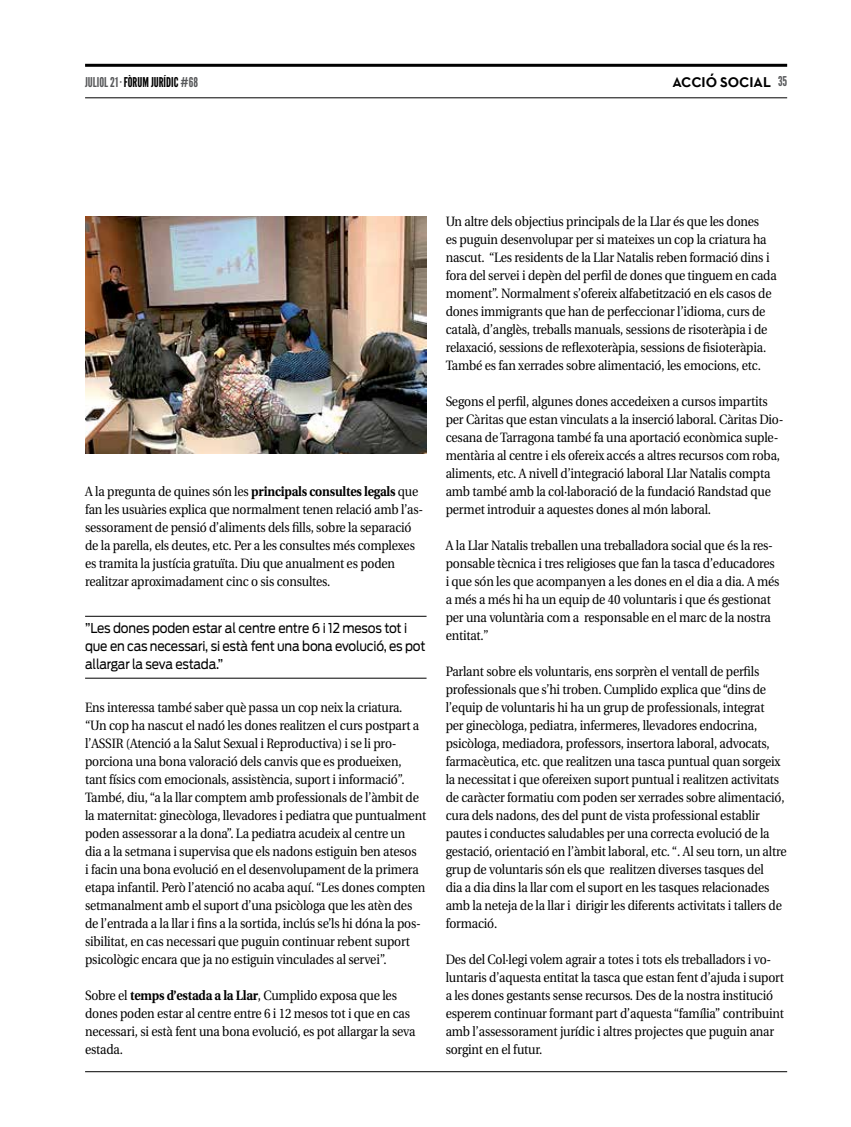
<style>
.page{position:relative;width:851px;height:1127px;background:#fff}
.page>*{position:absolute;margin:0;border:0;box-sizing:border-box;transform-origin:0 0}
.t1{font:14.4px "Neutra Text TF Bold Alt";color:#000}
.t2{font:13.5px/18px "Utopia";letter-spacing:-.015em;color:#000;scale:.9 1}
.t3{font:13.5px/18px "Antenna";letter-spacing:-.015em;color:#000;scale:.9 1}
.t4{font:13.5px "League Gothic";color:#58595b}
.s1{color:#000}
.s2{font-family:"League Gothic";font-size:13.5px;color:#58595b}
.s3{font-weight:700}
</style>
<div class="page">
<hr style="left:85px;top:98px;width:702px;height:1px;background:#000">
<hr style="left:85px;top:64px;width:702px;height:3px;background:#000">
<hr style="left:85px;top:1071px;width:702px;height:1px;background:#000">
<img style="left:85px;top:217px;width:341px;height:237px">
<hr style="left:85px;top:616px;width:341px;height:1px;background:#000">
<hr style="left:85px;top:678px;width:341px;height:1px;background:#000">
<p class="t4" style="left:85px;top:74px;width:114px">JULIOL 21 · <span class="s1">FÒRUM JURÍDIC</span> #68</p>
<p class="t1" style="left:672px;top:73px;width:116px">ACCIÓ SOCIAL <span class="s2">35</span></p>
<p class="t2" style="left:85px;top:483px;width:377px">A la pregunta de quines són les <span class="s3">principals consultes legals</span> que fan les usuàries explica que normalment tenen relació amb l’as&shy;sessorament de pensió d’aliments dels fills, sobre la separació de la parella, els deutes, etc. Per a les consultes més complexes es tramita la justícia gratuïta. Diu que anualment es poden realitzar aproximadament cinc o sis consultes.</p>
<p class="t3" style="left:85px;top:619px;width:380px">”Les dones poden estar al centre entre 6 i 12 mesos tot i que en cas necessari, si està fent una bona evolució, es pot allargar la seva estada.”</p>
<p class="t2" style="left:85px;top:699px;width:380px">Ens interessa també saber què passa un cop neix la criatura. “Un cop ha nascut el nadó les dones realitzen el curs postpart a l’ASSIR (Atenció a la Salut Sexual i Reproductiva) i se li pro&shy;porciona una bona valoració dels canvis que es produeixen, tant físics com emocionals, assistència, suport i informació”.<br>També, diu, “a la llar comptem amb professionals de l’àmbit de la maternitat: ginecòloga, llevadores i pediatra que puntualment poden assessorar a la dona”. La pediatra acudeix al centre un<br>dia a la setmana i supervisa que els nadons estiguin ben atesos<br>i facin una bona evolució en el desenvolupament de la primera etapa infantil. Però l’atenció no acaba aquí. “Les dones compten setmanalment amb el suport d’una psicòloga que les atèn des de l’entrada a la llar i fins a la sortida, inclús se’ls hi dóna la pos&shy;sibilitat, en cas necessari que puguin continuar rebent suport psicològic encara que ja no estiguin vinculades al servei”.</p>
<p class="t2" style="left:85px;top:987px;width:368px">Sobre el <span class="s3">temps d’estada a la Llar</span>, Cumplido exposa que les dones poden estar al centre entre 6 i 12 mesos tot i que en cas necessari, si està fent una bona evolució, es pot allargar la seva estada.</p>
<p class="t2" style="left:445px;top:213px;width:369px">Un altre dels objectius principals de la Llar és que les dones<br>es puguin desenvolupar per si mateixes un cop la criatura ha nascut. “Les residents de la Llar Natalis reben formació dins i fora del servei i depèn del perfil de dones que tinguem en cada moment”. Normalment s’ofereix alfabetització en els casos de dones immigrants que han de perfeccionar l’idioma, curs de català, d’anglès, treballs manuals, sessions de risoteràpia i de relaxació, sessions de reflexoteràpia, sessions de fisioteràpia.<br>També es fan xerrades sobre alimentació, les emocions, etc.</p>
<p class="t2" style="left:445px;top:393px;width:377px">Segons el perfil, algunes dones accedeixen a cursos impartits per Càritas que estan vinculats a la inserció laboral. Càritas Dio&shy;cesana de Tarragona també fa una aportació econòmica suple&shy;mentària al centre i els ofereix accés a altres recursos com roba, aliments, etc. A nivell d’integració laboral Llar Natalis compta amb també amb la col·laboració de la fundació Randstad que permet introduir a aquestes dones al món laboral.</p>
<p class="t2" style="left:445px;top:537px;width:372px">A la Llar Natalis treballen una treballadora social que és la res&shy;ponsable tècnica i tres religioses que fan la tasca d’educadores i que són les que acompanyen a les dones en el dia a dia. A més a més a més hi ha un equip de 40 voluntaris i que és gestionat per una voluntària com a responsable en el marc de la nostra entitat.”</p>
<p class="t2" style="left:445px;top:663px;width:380px">Parlant sobre els voluntaris, ens sorprèn el ventall de perfils professionals que s’hi troben. Cumplido explica que “dins de l’equip de voluntaris hi ha un grup de professionals, integrat<br>per ginecòloga, pediatra, infermeres, llevadores endocrina, psicòloga, mediadora, professors, insertora laboral, advocats, farmacèutica, etc. que realitzen una tasca puntual quan sorgeix la necessitat i que ofereixen suport puntual i realitzen activitats de caràcter formatiu com poden ser xerrades sobre alimentació, cura dels nadons, des del punt de vista professional establir pautes i conductes saludables per una correcta evolució de la gestació, orientació en l’àmbit laboral, etc. “. Al seu torn, un altre grup de voluntaris són els que realitzen diverses tasques del<br>dia a dia dins la llar com el suport en les tasques relacionades amb la neteja de la llar i dirigir les diferents activitats i tallers de formació.</p>
<p class="t2" style="left:445px;top:951px;width:377px">Des del Col·legi volem agrair a totes i tots els treballadors i vo&shy;luntaris d’aquesta entitat la tasca que estan fent d’ajuda i suport a les dones gestants sense recursos. Des de la nostra institució esperem continuar formant part d’aquesta “família” contribuint amb l’assessorament jurídic i altres projectes que puguin anar sorgint en el futur.</p>
</div>
